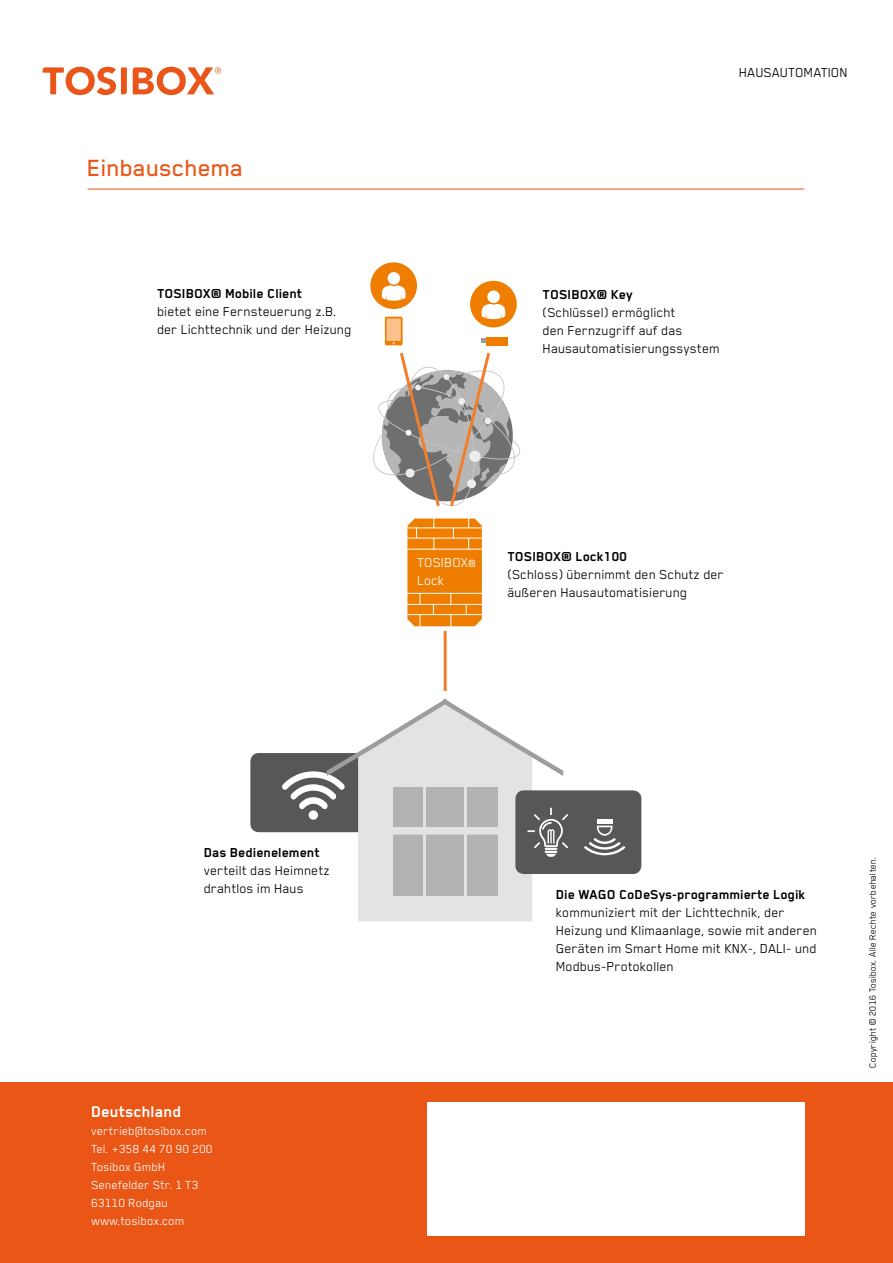
<style>
.page{position:relative;width:893px;height:1263px;background:#fff}
.page>*{position:absolute;margin:0;border:0;box-sizing:border-box;transform-origin:0 0}
.t1{font:500 27px "Blender";color:#ea5616}
.t2{font:700 18px "Blender";color:#fff}
.t3{font:15px/18px "Blender";color:#000}
.t4{font:700 15px "Blender";color:#000}
.t5{font:15px/18px "Blender";color:#fff}
.t6{font:13.5px/18px "Blender";color:#fff}
.t7{font:10.5px "Blender";color:#000}
.s1{font-size:12px}
</style>
<div class="page">
<svg style="left:43px;top:67px;width:178px;height:28px"></svg>
<hr style="left:88px;top:189px;width:716px;height:1px;background:#ea5614">
<div style="left:0;top:1082px;width:893px;height:181px;background:#ea5616"></div>
<div style="left:427px;top:1102px;width:378px;height:134px;background:#fff"></div>
<svg style="left:407px;top:518px;width:75px;height:108px;background:#f08714"></svg>
<hr style="left:407px;top:614px;width:85px;height:1px;background:#fff">
<hr style="left:403px;top:604px;width:84px;height:1px;background:#fff">
<div style="left:385px;top:317px;width:18px;height:28px;background:#ef7d00;border-radius:2px"></div>
<div style="left:386px;top:318px;width:15px;height:23px;background:#fac28a"></div>
<div style="left:486px;top:337px;width:22px;height:8px;background:#ef7d00"></div>
<svg style="left:481px;top:339px;width:5px;height:4px"></svg>
<div style="left:250px;top:753px;width:126px;height:79px;background:#575756;border-radius:9px"></div>
<svg style="left:373px;top:352px;width:148px;height:155px"></svg>
<hr style="left:444px;top:631px;width:3px;height:60px;background:#f07e2d">
<svg style="left:470px;top:281px;width:47px;height:46px"></svg>
<div style="left:515px;top:790px;width:126px;height:84px;background:#575756;border-radius:9px"></div>
<div style="left:597px;top:819px;width:15px;height:5px;background:#fff"></div>
<svg style="left:584px;top:825px;width:41px;height:30px"></svg>
<svg style="left:278px;top:698px;width:290px;height:223px"></svg>
<svg style="left:370px;top:262px;width:47px;height:47px"></svg>
<h1 class="t1" style="left:88px;top:153px;width:158px">Einbauschema</h1>
<p class="t4" style="left:157px;top:286px;width:147px">TOSIBOX® Mobile Client</p>
<p class="t3" style="left:157px;top:302px;width:196px">bietet eine Fernsteuerung z.B. der Lichttechnik und der Heizung</p>
<p class="t3" style="left:739px;top:63px;width:110px">HAUSAUTOMATION</p>
<p class="t4" style="left:543px;top:286px;width:91px">TOSIBOX® Key</p>
<p class="t3" style="left:543px;top:303px;width:179px">(Schlüssel) ermöglicht<br>den Fernzugriff auf das<br>Hausautomatisierungssystem</p>
<p class="t5" style="left:418px;top:553px;width:60px">TOSIBOX<span class="s1">®<br></span>Lock</p>
<p class="t4" style="left:508px;top:548px;width:121px">TOSIBOX® Lock100</p>
<p class="t3" style="left:508px;top:564px;width:218px">(Schloss) übernimmt den Schutz der äußeren Hausautomatisierung</p>
<p class="t4" style="left:204px;top:845px;width:117px">Das Bedienelement</p>
<p class="t3" style="left:204px;top:861px;width:127px">verteilt das Heimnetz drahtlos im Haus</p>
<p class="t2" style="left:91px;top:1101px;width:92px">Deutschland</p>
<p class="t6" style="left:91px;top:1121px;width:123px">vertrieb@tosibox.com<br>Tel. +358 44 70 90 200<br>Tosibox GmbH<br>Senefelder Str. 1 T3<br>63110 Rodgau www.tosibox.com</p>
<p class="t4" style="left:556px;top:886px;width:251px">Die WAGO CoDeSys-programmierte Logik</p>
<p class="t3" style="left:556px;top:903px;width:263px">kommuniziert mit der Lichttechnik, der Heizung und Klimaanlage, sowie mit anderen Geräten im Smart Home mit KNX-, DALI- und Modbus-Protokollen</p>
<p class="t7" style="left:867px;top:1068px;width:213px;rotate:-90deg">Copyright © 2016 Tosibox. Alle Rechte vorbehalten.</p>
</div>
